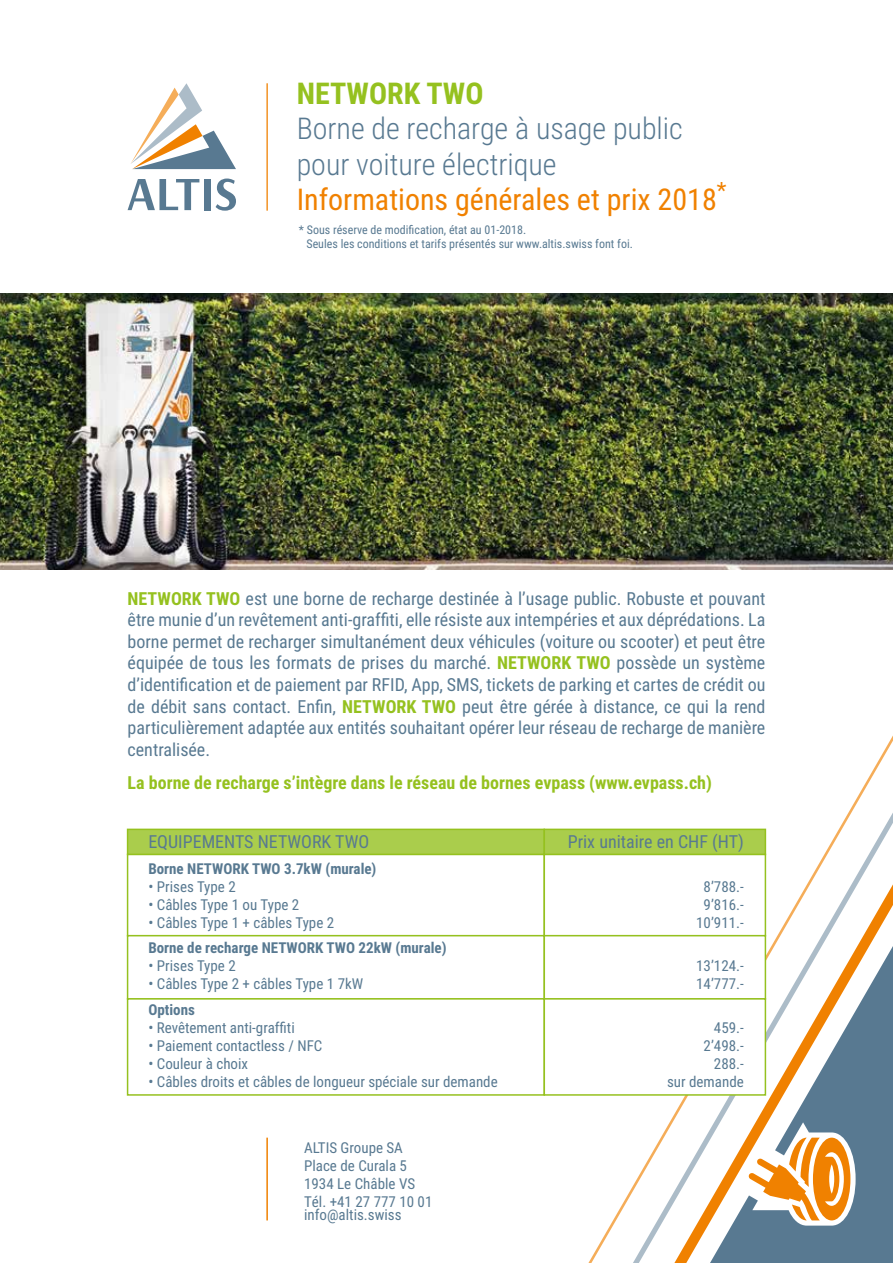
<style>
.page{position:relative;width:893px;height:1263px;background:#fff}
.page>*{position:absolute;margin:0;border:0;box-sizing:border-box;transform-origin:0 0}
.t1{font:300 30px/35.2px "Roboto Condensed";color:#587991}
.t2{font:700 30px "Roboto Condensed";color:#95c11f}
.t3{font:18px/21.6px "Roboto Condensed";color:#587991;text-align:justify}
.t4{font:700 18px "Roboto Condensed";color:#95c11f}
.t5{font:15px/18px "Roboto Condensed";color:#587991}
.t6{font:700 15px "Roboto Condensed";color:#587991}
.t7{font:12px/14.4px "Roboto Condensed";color:#587991}
.s1{font-weight:400;color:#f08100}
.s2{font-weight:700;color:#95c11f}
</style>
<div class="page">
<svg style="left:576px;top:735px;width:317px;height:528px"></svg>
<hr style="left:266px;top:1137px;width:2px;height:83px;background:#f08100">
<hr style="left:266px;top:83px;width:2px;height:128px;background:#f08100">
<svg style="left:128px;top:179px;width:71px;height:31px"></svg>
<div style="left:204px;top:179px;width:6px;height:31px;background:#587991"></div>
<svg style="left:216px;top:179px;width:20px;height:32px"></svg>
<svg style="left:131px;top:83px;width:105px;height:86px"></svg>
<div style="left:544px;top:854px;width:222px;height:82px;background:#fff"></div>
<div style="left:127px;top:935px;width:418px;height:65px;background:#fff;border:2px solid #95c11f"></div>
<div style="left:544px;top:935px;width:222px;height:65px;background:#fff;border:2px solid #95c11f"></div>
<div style="left:127px;top:998px;width:418px;height:98px;background:#fff;border:2px solid #95c11f"></div>
<div style="left:544px;top:998px;width:222px;height:98px;background:#fff;border:2px solid #95c11f"></div>
<div style="left:127px;top:829px;width:418px;height:26px;background:#aacd4c;border:2px solid #95c11f"></div>
<div style="left:544px;top:829px;width:222px;height:26px;background:#aacd4c;border:2px solid #95c11f"></div>
<img style="left:0;top:293px;width:893px;height:277px">
<h1 class="t2" style="left:297px;top:73px;width:188px">NETWORK TWO</h1>
<h1 class="t1" style="left:297px;top:110px;width:431px">Borne de recharge à usage public pour voiture électrique<br><span class="s1">Informations générales et prix 2018</span><sup>*</sup></h1>
<p class="t7" style="left:306px;top:222px;width:328px;text-indent:-8px">* Sous réserve de modification, état au 01-2018.<br>Seules les conditions et tarifs présentés sur www.altis.swiss font foi.</p>
<p class="t3" style="left:128px;top:587px;width:639px"><span class="s2">NETWORK TWO</span> est une borne de recharge destinée à l’usage public. Robuste et pouvant être munie d’un revêtement anti-graffiti, elle résiste aux intempéries et aux déprédations. La borne permet de recharger simultanément deux véhicules (voiture ou scooter) et peut être équipée de tous les formats de prises du marché. <span class="s2">NETWORK TWO</span> possède un système d’identification et de paiement par RFID, App, SMS, tickets de parking et cartes de crédit ou de débit sans contact. Enfin, <span class="s2">NETWORK TWO</span> peut être gérée à distance, ce qui la rend particulièrement adaptée aux entités souhaitant opérer leur réseau de recharge de manière centralisée.</p>
<p class="t4" style="left:128px;top:770px;width:586px">La borne de recharge s’intègre dans le réseau de bornes evpass (www.evpass.ch)</p>
<p class="t3" style="left:148px;top:830px;width:222px">EQUIPEMENTS NETWORK TWO</p>
<p class="t6" style="left:148px;top:858px;width:230px">Borne NETWORK TWO 3.7kW (murale)</p>
<p class="t5" style="left:148px;top:877px;width:89px">• Prises Type 2</p>
<p class="t5" style="left:148px;top:895px;width:152px">• Câbles Type 1 ou Type 2</p>
<p class="t5" style="left:148px;top:913px;width:187px">• Câbles Type 1 + câbles Type 2</p>
<p class="t6" style="left:148px;top:937px;width:300px">Borne de recharge NETWORK TWO 22kW (murale)</p>
<p class="t5" style="left:148px;top:956px;width:89px">• Prises Type 2</p>
<p class="t5" style="left:148px;top:974px;width:216px">• Câbles Type 2 + câbles Type 1 7kW</p>
<p class="t6" style="left:148px;top:999px;width:48px">Options</p>
<p class="t5" style="left:148px;top:1018px;width:148px">• Revêtement anti-graffiti</p>
<p class="t5" style="left:148px;top:1036px;width:176px">• Paiement contactless / NFC</p>
<p class="t5" style="left:148px;top:1054px;width:101px">• Couleur à choix</p>
<p class="t5" style="left:148px;top:1072px;width:351px">• Câbles droits et câbles de longueur spéciale sur demande</p>
<p class="t5" style="left:304px;top:1138px;width:130px">ALTIS Groupe SA<br>Place de Curala 5<br>1934 Le Châble VS<br>Tél. +41 27 777 10 01</p>
<p class="t5" style="left:304px;top:1205px;width:99px">info@altis.swiss</p>
<p class="t3" style="left:568px;top:830px;width:178px">Prix unitaire en CHF (HT)</p>
<p class="t5" style="left:696px;top:877px;width:49px;text-align:center">8’788.-<br>9’816.-<br>10’911.-</p>
<p class="t5" style="left:696px;top:956px;width:49px">13’124.-<br>14’777.-</p>
<p class="t5" style="left:667px;top:1018px;width:78px;text-align:right">459.-<br>2’498.-<br>288.-<br>sur demande</p>
</div>
